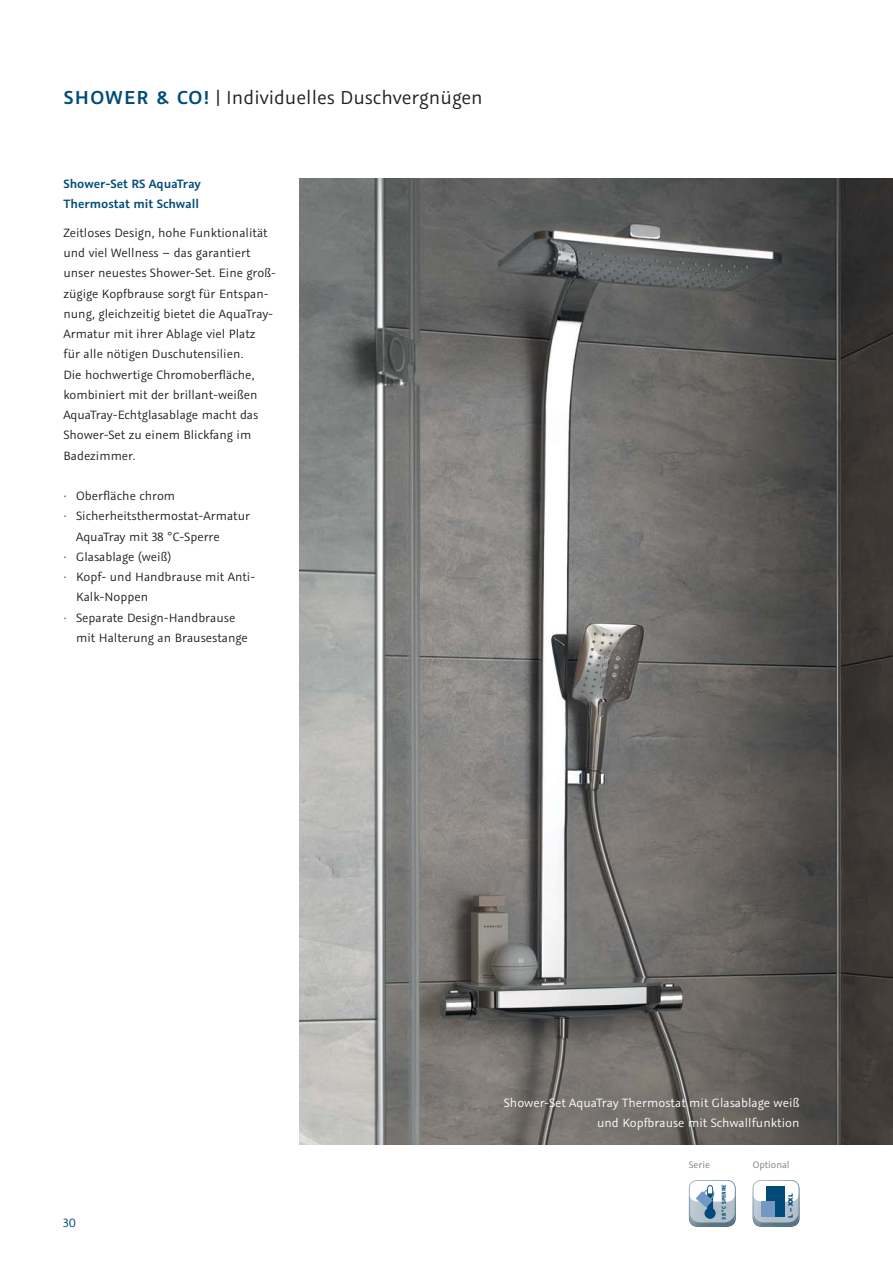
<style>
.page{position:relative;width:893px;height:1263px;background:#fff}
.page>*{position:absolute;margin:0;border:0;box-sizing:border-box;transform-origin:0 0}
.t1{font:21px "Graublau Sans";color:#231f20}
.t2{font:13.5px/20.2px "Graublau Sans";color:#231f20}
.t3{font:13.5px/20.2px "Graublau Sans";color:#fff;text-align:right}
.t4{font:600 13.5px/20.2px "Graublau Sans";color:#004b79}
.t5{font:13.5px "Graublau Sans";color:#004b79}
.t6{font:10.5px "Graublau Sans";color:#7a7c7f}
.t7{font:800 7.05px "Graublau Sans";color:#004b79}
.t8{font:700 6.15px "Graublau Sans";color:#004b79}
.s1{font-weight:600;color:#004b79}
</style>
<div class="page">
<img style="left:300px;top:179px;width:593px;height:965px">
<img style="left:689px;top:1180px;width:47px;height:47px">
<div style="left:689px;top:1180px;width:46px;height:22px;background:#fff;border-radius:8px"></div>
<svg style="left:696px;top:1185px;width:20px;height:34px"></svg>
<svg style="left:753px;top:1180px;width:46px;height:47px"></svg>
<div style="left:766px;top:1186px;width:19px;height:31px;background:#004b79"></div>
<div style="left:761px;top:1202px;width:13px;height:15px;background:#7298c3"></div>
<h1 class="t1" style="left:64px;top:89px;width:420px"><span class="s1">SHOWER &amp; CO!</span> | Individuelles Duschvergnügen</h1>
<p class="t4" style="left:63px;top:174px;width:139px">Shower-Set RS AquaTray<br>Thermostat mit Schwall</p>
<p class="t2" style="left:63px;top:223px;width:214px">Zeitloses Design, hohe Funktionalität und viel Wellness – das garantiert unser neuestes Shower-Set. Eine groß&shy;zügige Kopfbrause sorgt für Entspan&shy;nung, gleichzeitig bietet die AquaTray-Armatur mit ihrer Ablage viel Platz<br>für alle nötigen Duschutensilien.<br>Die hochwertige Chromoberfläche, kombiniert mit der brillant-weißen AquaTray-Echtglasablage macht das Shower-Set zu einem Blickfang im Badezimmer.</p>
<p class="t2" style="left:63px;top:487px;width:113px">· Oberfläche chrom</p>
<p class="t2" style="left:63px;top:507px;width:188px">· Sicherheitsthermostat-Armatur</p>
<p class="t2" style="left:76px;top:527px;width:145px">AquaTray mit 38 °C-Sperre</p>
<p class="t2" style="left:63px;top:547px;width:109px">· Glasablage (weiß)</p>
<p class="t2" style="left:63px;top:568px;width:193px">· Kopf- und Handbrause mit Anti-</p>
<p class="t2" style="left:76px;top:588px;width:73px">Kalk-Noppen</p>
<p class="t2" style="left:63px;top:608px;width:173px">· Separate Design-Handbrause</p>
<p class="t2" style="left:76px;top:628px;width:173px">mit Halterung an Brausestange</p>
<p class="t5" style="left:63px;top:1217px;width:14px">30</p>
<p class="t3" style="left:504px;top:1094px;width:297px">Shower-Set AquaTray Thermostat mit Glasablage weiß und Kopfbrause mit Schwallfunktion</p>
<p class="t6" style="left:689px;top:1161px;width:23px">Serie</p>
<p class="t6" style="left:753px;top:1161px;width:38px">Optional</p>
<p class="t8" style="left:720px;top:1220px;width:37px;rotate:-90deg">38 °C SPERRE</p>
<p class="t7" style="left:786px;top:1218px;width:26px;rotate:-90deg">L – XXL</p>
</div>
